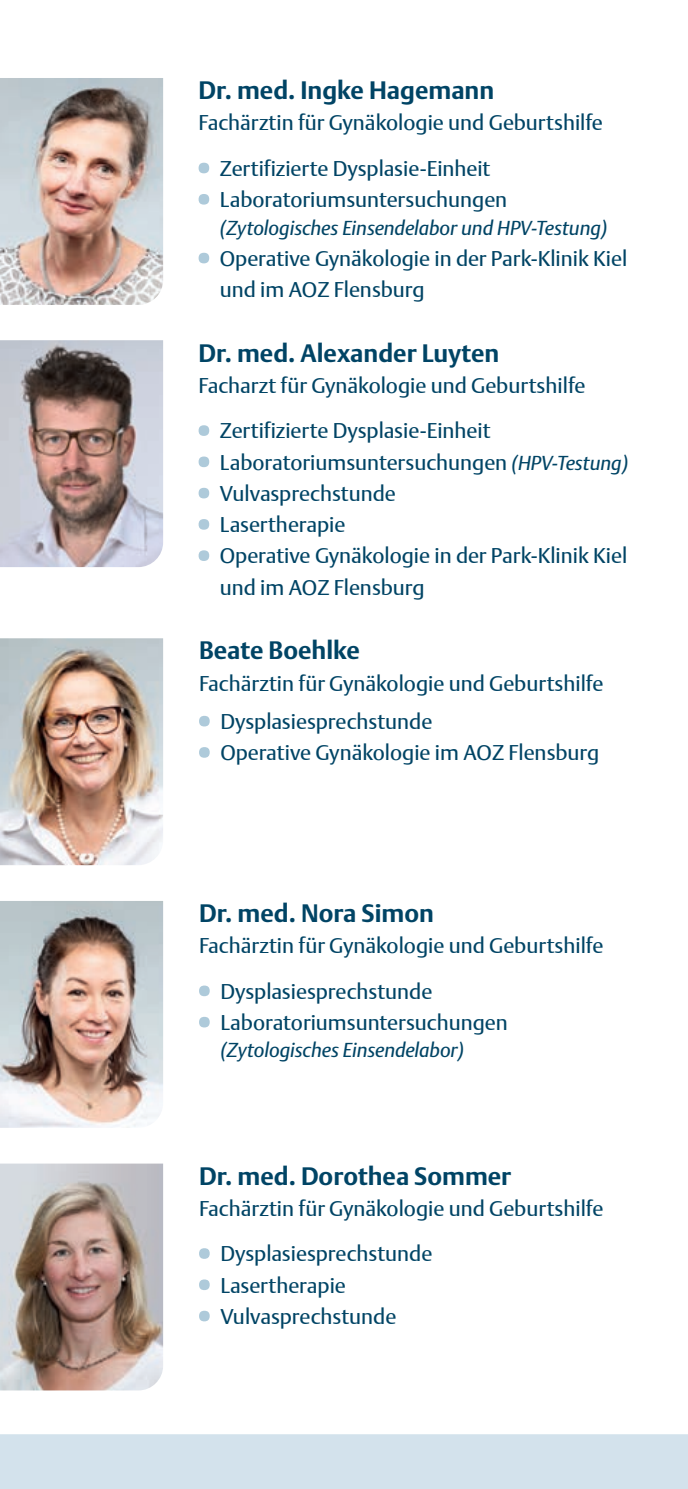
<style>
.page{position:relative;width:688px;height:1489px;background:#fff}
.page>*{position:absolute;margin:0;border:0;box-sizing:border-box;transform-origin:0 0}
.t1{font:700 25px "DTL Argo T";color:#004465}
.t2{font:21.25px/31.2px "DTL Argo ST";color:#004465}
.t3{font:italic 20px "DTL Argo T";letter-spacing:-.005em;color:#004465}
.s1{font-family:"DTL Argo T";font-style:italic;font-size:20px}
</style>
<div class="page">
<svg style="left:0;top:1390px;width:687px;height:98px"></svg>
<img style="left:0;top:78px;width:163px;height:227px">
<img style="left:0;top:340px;width:163px;height:227px">
<img style="left:0;top:638px;width:163px;height:227px">
<img style="left:0;top:901px;width:163px;height:226px">
<img style="left:0;top:1163px;width:163px;height:227px">
<div style="left:198px;top:425px;width:11px;height:11px;background:#aecada;border-radius:50%"></div>
<div style="left:198px;top:456px;width:11px;height:11px;background:#aecada;border-radius:50%"></div>
<div style="left:198px;top:488px;width:11px;height:10px;background:#aecada;border-radius:50%"></div>
<div style="left:198px;top:519px;width:11px;height:10px;background:#aecada;border-radius:50%"></div>
<div style="left:198px;top:550px;width:11px;height:11px;background:#aecada;border-radius:50%"></div>
<div style="left:199px;top:715px;width:11px;height:11px;background:#aecada;border-radius:50%"></div>
<div style="left:199px;top:747px;width:11px;height:10px;background:#aecada;border-radius:50%"></div>
<div style="left:199px;top:985px;width:11px;height:11px;background:#aecada;border-radius:50%"></div>
<div style="left:199px;top:1016px;width:11px;height:11px;background:#aecada;border-radius:50%"></div>
<div style="left:199px;top:1248px;width:11px;height:10px;background:#aecada;border-radius:50%"></div>
<div style="left:199px;top:1279px;width:11px;height:10px;background:#aecada;border-radius:50%"></div>
<div style="left:199px;top:1310px;width:11px;height:11px;background:#aecada;border-radius:50%"></div>
<div style="left:198px;top:163px;width:11px;height:10px;background:#aecada;border-radius:50%"></div>
<div style="left:198px;top:194px;width:11px;height:10px;background:#aecada;border-radius:50%"></div>
<div style="left:198px;top:253px;width:11px;height:10px;background:#aecada;border-radius:50%"></div>
<p class="t1" style="left:198px;top:75px;width:297px">Dr. med. Ingke Hagemann</p>
<p class="t2" style="left:220px;top:100px;width:384px;line-height:45.5px;text-indent:-21px">Fachärztin für Gynäkologie und Geburtshilfe<br>Zertifizierte Dysplasie-Einheit</p>
<p class="t2" style="left:220px;top:184px;width:289px">Laboratoriumsuntersuchungen</p>
<p class="t3" style="left:220px;top:215px;width:389px">(Zytologisches Einsendelabor und HPV-Testung)</p>
<p class="t2" style="left:220px;top:242px;width:409px">Operative Gynäkologie in der Park-Klinik Kiel und im AOZ Flensburg</p>
<p class="t1" style="left:198px;top:338px;width:302px">Dr. med. Alexander Luyten</p>
<p class="t2" style="left:220px;top:362px;width:367px;line-height:45.5px;text-indent:-21px">Facharzt für Gynäkologie und Geburtshilfe<br>Zertifizierte Dysplasie-Einheit</p>
<p class="t2" style="left:220px;top:446px;width:410px">Laboratoriumsuntersuchungen <span class="s1">(HPV-Testung)<br></span>Vulvasprechstunde<br>Lasertherapie<br>Operative Gynäkologie in der Park-Klinik Kiel und im AOZ Flensburg</p>
<p class="t1" style="left:199px;top:635px;width:162px">Beate Boehlke</p>
<p class="t2" style="left:220px;top:663px;width:384px;line-height:38.2px;text-indent:-21px">Fachärztin für Gynäkologie und Geburtshilfe<br>Dysplasiesprechstunde</p>
<p class="t2" style="left:220px;top:737px;width:380px">Operative Gynäkologie im AOZ Flensburg</p>
<p class="t1" style="left:199px;top:898px;width:236px">Dr. med. Nora Simon</p>
<p class="t2" style="left:220px;top:922px;width:384px;line-height:45.5px;text-indent:-21px">Fachärztin für Gynäkologie und Geburtshilfe<br>Dysplasiesprechstunde</p>
<p class="t2" style="left:220px;top:1006px;width:289px">Laboratoriumsuntersuchungen</p>
<p class="t3" style="left:220px;top:1038px;width:245px">(Zytologisches Einsendelabor)</p>
<p class="t1" style="left:199px;top:1160px;width:313px">Dr. med. Dorothea Sommer</p>
<p class="t2" style="left:220px;top:1185px;width:384px;line-height:45.5px;text-indent:-21px">Fachärztin für Gynäkologie und Geburtshilfe<br>Dysplasiesprechstunde</p>
<p class="t2" style="left:220px;top:1269px;width:178px">Lasertherapie<br>Vulvasprechstunde</p>
</div>
